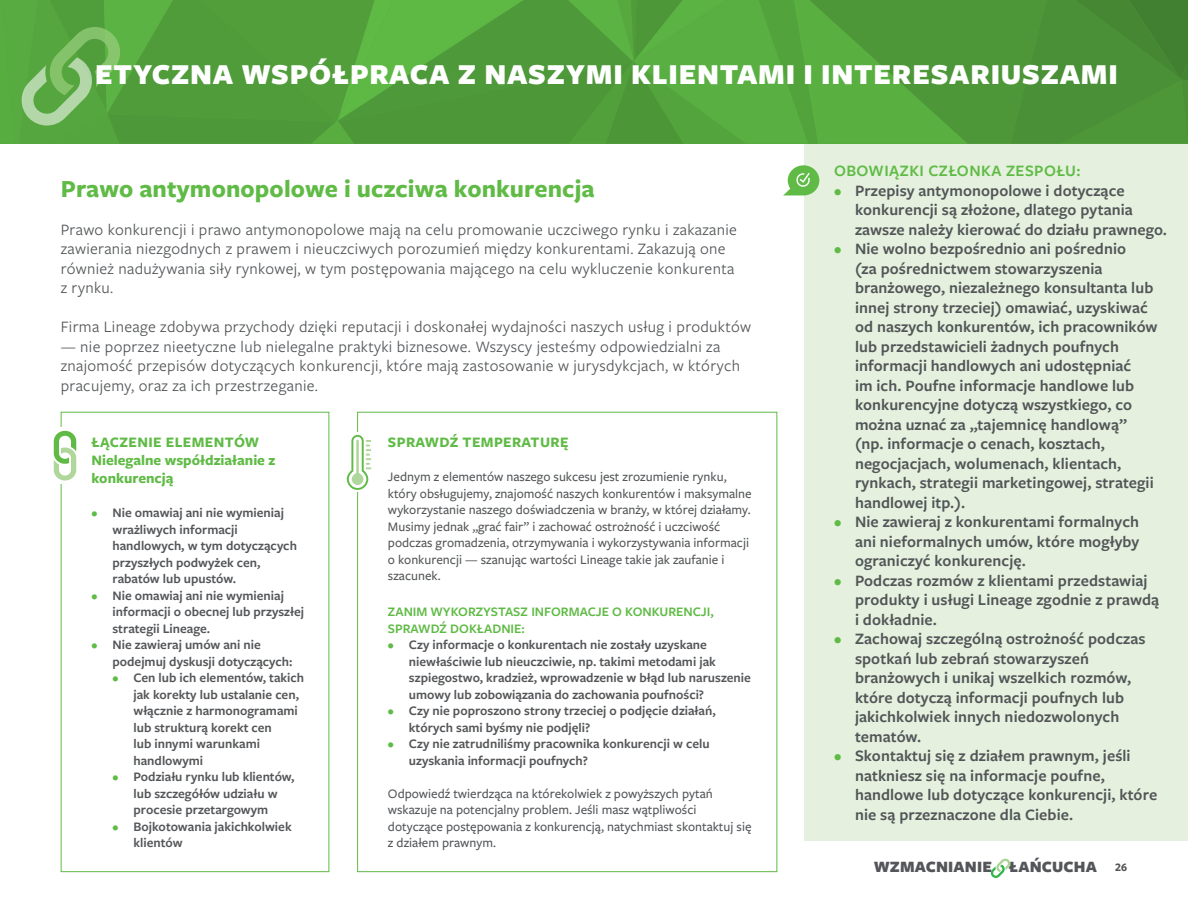
<style>
.page{position:relative;width:1188px;height:918px;background:#fff}
.page>*{position:absolute;margin:0;border:0;box-sizing:border-box;transform-origin:0 0}
.t1{font:900 30px "Freight Sans Pro";letter-spacing:.025em;color:#fff}
.t2{font:700 25.5px "Freight Sans Pro";letter-spacing:.005em;color:#60bb46}
.t3{font:600 16.5px/19.5px "Freight Sans Pro";letter-spacing:.005em;color:#535558}
.t4{font:16.5px/19.5px "Freight Sans Pro";letter-spacing:.02em;color:#535558}
.t5{font:600 16.5px "Freight Sans Pro";letter-spacing:.025em;color:#60bb46}
.t6{font:900 16.35px "Freight Sans Pro";letter-spacing:.01em;color:#535558}
.t7{font:700 15px/18px "Freight Sans Pro";color:#60bb46}
.t8{font:700 15px "Freight Sans Pro";letter-spacing:.025em;color:#60bb46}
.t9{font:600 13.5px/16.5px "Freight Sans Pro";color:#535558}
.t10{font:500 13.5px/16.5px "Freight Sans Pro";color:#535558}
.t11{font:600 13.5px/16.5px "Freight Sans Pro";color:#60bb46}
.s1{color:#60bb46}
.s2{font-weight:700;font-size:12px}
</style>
<div class="page">
<svg style="left:990px;top:859px;width:21px;height:19px"></svg>
<svg style="left:0;top:0;width:1188px;height:144px;background:#52a03c"></svg>
<div style="left:61px;top:412px;width:268px;height:460px;border:1px solid #60bb46"></div>
<div style="left:60px;top:427px;width:5px;height:57px;background:#fff"></div>
<svg style="left:54px;top:431px;width:22px;height:50px"></svg>
<svg style="left:347px;top:435px;width:24px;height:55px"></svg>
<div style="left:804px;top:144px;width:384px;height:697px;background:#e5f1de"></div>
<svg style="left:783px;top:165px;width:36px;height:30px"></svg>
<h1 class="t1" style="left:95px;top:53px;width:1024px">ETYCZNA WSPÓŁPRACA Z NASZYMI KLIENTAMI I INTERESARIUSZAMI</h1>
<h2 class="t2" style="left:61px;top:171px;width:535px">Prawo antymonopolowe i uczciwa konkurencja</h2>
<p class="t4" style="left:61px;top:219px;width:678px">Prawo konkurencji i prawo antymonopolowe mają na celu promowanie uczciwego rynku i zakazanie zawierania niezgodnych z prawem i nieuczciwych porozumień między konkurentami. Zakazują one również nadużywania siły rynkowej, w tym postępowania mającego na celu wykluczenie konkurenta z rynku.</p>
<p class="t4" style="left:61px;top:317px;width:692px">Firma Lineage zdobywa przychody dzięki reputacji i doskonałej wydajności naszych usług i produktów</p>
<p class="t4" style="left:61px;top:336px;width:681px">— nie poprzez nieetyczne lub nielegalne praktyki biznesowe. Wszyscy jesteśmy odpowiedzialni za znajomość przepisów dotyczących konkurencji, które mają zastosowanie w jurysdykcjach, w których pracujemy, oraz za ich przestrzeganie.</p>
<p class="t7" style="left:92px;top:432px;width:185px">ŁĄCZENIE ELEMENTÓW<br>Nielegalne współdziałanie z konkurencją</p>
<p class="t9" style="left:113px;top:504px;width:186px;text-indent:-21px"><span class="s1">•</span> Nie omawiaj ani nie wymieniaj wrażliwych informacji handlowych, w tym dotyczących przyszłych podwyżek cen, rabatów lub upustów.</p>
<p class="t9" style="left:113px;top:587px;width:193px;text-indent:-21px"><span class="s1">•</span> Nie omawiaj ani nie wymieniaj informacji o obecnej lub przyszłej strategii Lineage.</p>
<p class="t9" style="left:113px;top:636px;width:182px;text-indent:-21px"><span class="s1">•</span> Nie zawieraj umów ani nie podejmuj dyskusji dotyczących:</p>
<p class="t9" style="left:134px;top:669px;width:172px;text-indent:-21px"><span class="s1">•</span> Cen lub ich elementów, takich jak korekty lub ustalanie cen, włącznie z harmonogramami lub strukturą korekt cen<br>lub innymi warunkami handlowymi</p>
<p class="t9" style="left:113px;top:768px;width:184px;text-align:center"><span class="s1">•</span> Podziału rynku lub klientów, lub szczegółów udziału w procesie przetargowym</p>
<p class="t9" style="left:134px;top:818px;width:160px;text-indent:-21px"><span class="s1">•</span> Bojkotowania jakichkolwiek klientów</p>
<p class="t8" style="left:388px;top:432px;width:182px">SPRAWDŹ TEMPERATURĘ</p>
<p class="t10" style="left:388px;top:468px;width:365px">Jednym z elementów naszego sukcesu jest zrozumienie rynku, który obsługujemy, znajomość naszych konkurentów i maksymalne wykorzystanie naszego doświadczenia w branży, w której działamy.<br>Musimy jednak „grać fair” i zachować ostrożność i uczciwość podczas gromadzenia, otrzymywania i wykorzystywania informacji o konkurencji — szanując wartości Lineage takie jak zaufanie i szacunek.</p>
<p class="t11" style="left:388px;top:603px;width:327px">ZANIM WYKORZYSTASZ INFORMACJE O KONKURENCJI,<br>SPRAWDŹ DOKŁADNIE:</p>
<p class="t9" style="left:409px;top:636px;width:343px;text-indent:-21px"><span class="s1">•</span> Czy informacje o konkurentach nie zostały uzyskane niewłaściwie lub nieuczciwie, np. takimi metodami jak szpiegostwo, kradzież, wprowadzenie w błąd lub naruszenie umowy lub zobowiązania do zachowania poufności?</p>
<p class="t9" style="left:409px;top:702px;width:308px;text-indent:-21px"><span class="s1">•</span> Czy nie poproszono strony trzeciej o podjęcie działań, których sami byśmy nie podjęli?</p>
<p class="t9" style="left:409px;top:735px;width:302px;text-indent:-21px"><span class="s1">•</span> Czy nie zatrudniliśmy pracownika konkurencji w celu uzyskania informacji poufnych?</p>
<p class="t10" style="left:388px;top:785px;width:365px">Odpowiedź twierdząca na którekolwiek z powyższych pytań wskazuje na potencjalny problem. Jeśli masz wątpliwości dotyczące postępowania z konkurencją, natychmiast skontaktuj się z działem prawnym.</p>
<p class="t5" style="left:834px;top:160px;width:248px">OBOWIĄZKI CZŁONKA ZESPOŁU:</p>
<p class="t3" style="left:855px;top:180px;width:313px;text-indent:-21px"><span class="s1">•</span> Przepisy antymonopolowe i dotyczące konkurencji są złożone, dlatego pytania zawsze należy kierować do działu prawnego.</p>
<p class="t3" style="left:855px;top:238px;width:304px;text-indent:-21px"><span class="s1">•</span> Nie wolno bezpośrednio ani pośrednio<br>(za pośrednictwem stowarzyszenia branżowego, niezależnego konsultanta lub innej strony trzeciej) omawiać, uzyskiwać od naszych konkurentów, ich pracowników lub przedstawicieli żadnych poufnych informacji handlowych ani udostępniać<br>im ich. Poufne informacje handlowe lub konkurencyjne dotyczą wszystkiego, co można uznać za „tajemnicę handlową” (np. informacje o cenach, kosztach, negocjacjach, wolumenach, klientach, rynkach, strategii marketingowej, strategii handlowej itp.).</p>
<p class="t3" style="left:855px;top:511px;width:286px;text-align:justify;text-indent:-21px"><span class="s1">•</span> Nie zawieraj z konkurentami formalnych ani nieformalnych umów, które mogłyby ograniczyć konkurencję.</p>
<p class="t3" style="left:855px;top:570px;width:306px;text-indent:-21px"><span class="s1">•</span> Podczas rozmów z klientami przedstawiaj produkty i usługi Lineage zgodnie z prawdą i dokładnie.</p>
<p class="t3" style="left:855px;top:628px;width:292px;text-indent:-21px"><span class="s1">•</span> Zachowaj szczególną ostrożność podczas spotkań lub zebrań stowarzyszeń branżowych i unikaj wszelkich rozmów, które dotyczą informacji poufnych lub jakichkolwiek innych niedozwolonych tematów.</p>
<p class="t3" style="left:855px;top:745px;width:304px;text-indent:-21px"><span class="s1">•</span> Skontaktuj się z działem prawnym, jeśli natkniesz się na informacje poufne, handlowe lub dotyczące konkurencji, które nie są przeznaczone dla Ciebie.</p>
<p class="t6" style="left:874px;top:856px;width:255px">WZMACNIANIE ŁAŃCUCHA <span class="s2">26</span></p>
</div>
